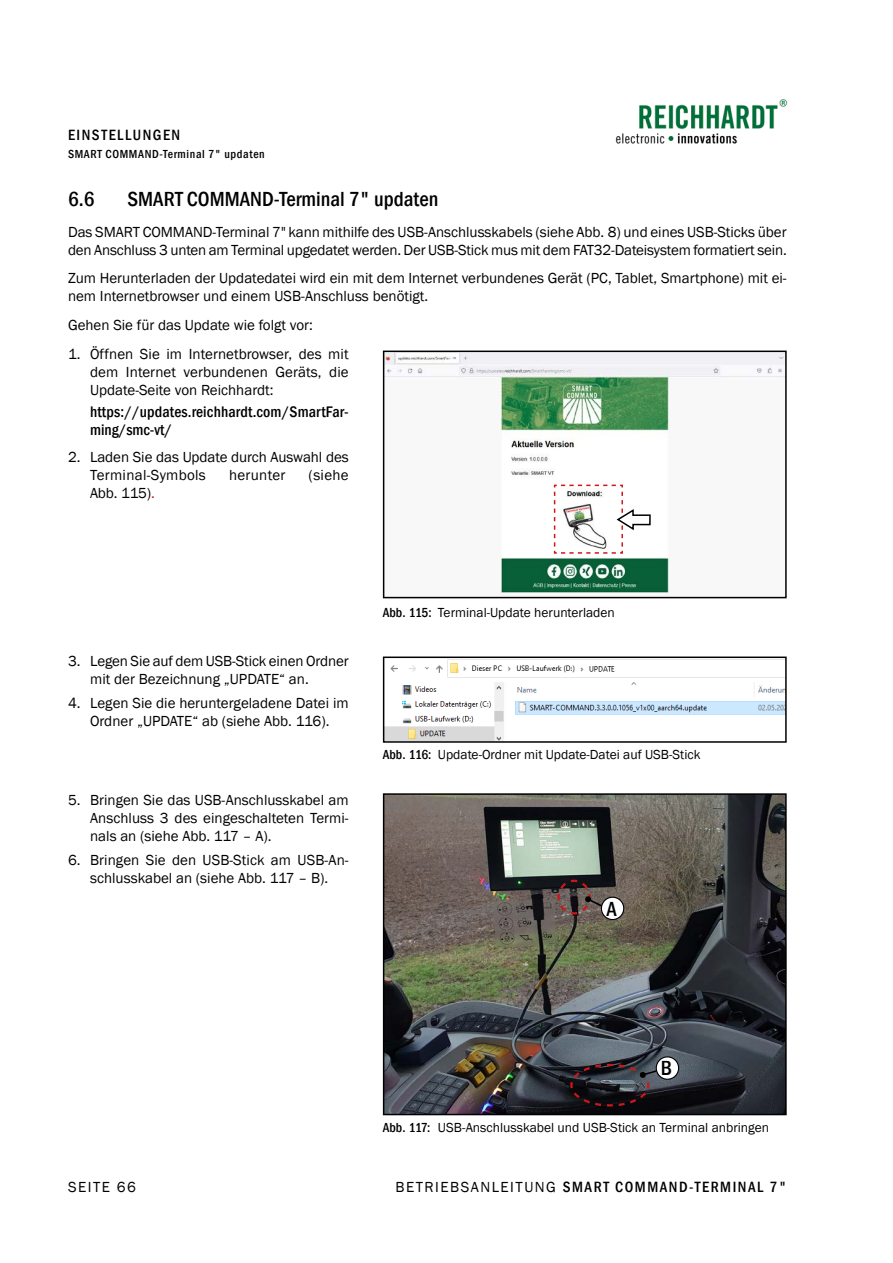
<style>
.page{position:relative;width:893px;height:1263px;background:#fff}
.page>*{position:absolute;margin:0;border:0;box-sizing:border-box;transform-origin:0 0}
.t1{font:500 condensed 21px "Franklin Gothic";color:#000}
.t2{font:500 condensed 15.75px/18px "Franklin Gothic";letter-spacing:.01em;color:#000}
.t3{font:500 condensed 15.3px "Franklin Gothic";letter-spacing:.1em;color:#000}
.t4{font:15px/18px "Franklin Gothic";color:#000}
.t5{font:15px "Franklin Gothic";letter-spacing:.02em;color:#000}
.t6{font:13.5px "Franklin Gothic";color:#000}
.t7{font:500 condensed 12px "Franklin Gothic";letter-spacing:.05em;color:#000}
.s1{color:#cd1719}
.s2{font-weight:500;font-stretch:condensed}
</style>
<div class="page">
<img style="left:615px;top:99px;width:173px;height:45px">
<img style="left:386px;top:354px;width:398px;height:241px">
<div style="left:383px;top:351px;width:404px;height:247px;border:2px solid #000"></div>
<svg style="left:553px;top:484px;width:98px;height:70px"></svg>
<img style="left:386px;top:659px;width:398px;height:81px">
<div style="left:383px;top:656px;width:404px;height:87px;border:2px solid #000"></div>
<img style="left:386px;top:796px;width:398px;height:316px">
<div style="left:383px;top:793px;width:404px;height:322px;border:2px solid #000"></div>
<svg style="left:556px;top:878px;width:55px;height:37px;background:#4f403f"></svg>
<div style="left:601px;top:897px;width:23px;height:22px;background:#fff;border-radius:50%"></div>
<div style="left:601px;top:897px;width:23px;height:23px;border:1px solid #000;border-radius:50%"></div>
<svg style="left:569px;top:1063px;width:98px;height:45px;background:#2e292f"></svg>
<div style="left:656px;top:1057px;width:23px;height:22px;background:#fff;border-radius:50%"></div>
<div style="left:656px;top:1056px;width:23px;height:24px;border:1px solid #000;border-radius:50%"></div>
<p class="t3" style="left:68px;top:125px;width:9px">Einst</p>
<p class="t3" style="left:109px;top:125px;width:71px">ellungen</p>
<p class="t7" style="left:68px;top:146px;width:198px">SMART COMMAND-Terminal 7" updaten</p>
<h1 class="t1" style="left:68px;top:185px;width:28px">6.6</h1>
<h1 class="t1" style="left:128px;top:185px;width:312px">SMART COMMAND-Terminal 7" updaten</h1>
<p class="t4" style="left:68px;top:223px;width:720px">Das SMART COMMAND-Terminal 7" kann mithilfe des USB-Anschlusskabels (siehe Abb. 8) und eines USB-Sticks über den Anschluss 3 unten am Terminal upgedatet werden. Der USB-Stick mus mit dem FAT32-Dateisystem formatiert sein.</p>
<p class="t4" style="left:68px;top:270px;width:720px">Zum Herunterladen der Updatedatei wird ein mit dem Internet verbundenes Gerät (PC, Tablet, Smartphone) mit ei&shy;nem Internetbrowser und einem USB-Anschluss benötigt.</p>
<p class="t4" style="left:68px;top:316px;width:246px">Gehen Sie für das Update wie folgt vor:</p>
<p class="t4" style="left:90px;top:345px;width:260px;text-align:justify;text-indent:-22px">1. Öffnen Sie im Internetbrowser, des mit dem Internet verbundenen Geräts, die Update-Seite von Reichhardt:</p>
<p class="t2" style="left:90px;top:403px;width:260px">https://updates.reichhardt.com/SmartFar&shy;ming/smc-vt/</p>
<p class="t4" style="left:90px;top:448px;width:260px;text-indent:-22px">2. Laden Sie das Update durch Auswahl des<br>Terminal-Symbols</p>
<p class="t5" style="left:229px;top:465px;width:58px">herunter</p>
<p class="t4" style="left:309px;top:466px;width:42px">(siehe</p>
<p class="t4" style="left:90px;top:484px;width:66px">Abb. 115)<span class="s1">.</span></p>
<p class="t4" style="left:90px;top:652px;width:260px;text-indent:-22px">3. Legen Sie auf dem USB-Stick einen Ordner mit der Bezeichnung „UPDATE“ an.</p>
<p class="t4" style="left:68px;top:695px;width:282px;text-align:center">4. Legen Sie die heruntergeladene Datei im<br>Ordner „UPDATE“ ab (siehe Abb. 116).</p>
<p class="t4" style="left:90px;top:791px;width:260px;text-align:justify;text-indent:-22px">5. Bringen Sie das USB-Anschlusskabel am Anschluss 3 des eingeschalteten Termi&shy;nals an (siehe Abb. 117 – A).</p>
<p class="t4" style="left:68px;top:851px;width:282px;text-align:center">6. Bringen Sie den USB-Stick am USB-An&shy;schlusskabel an (siehe Abb. 117 – B).</p>
<p class="t6" style="left:383px;top:604px;width:234px"><span class="s2">Abb. 115:</span> Terminal-Update herunterladen</p>
<p class="t6" style="left:383px;top:746px;width:319px"><span class="s2">Abb. 116:</span> Update-Ordner mit Update-Datei auf USB-Stick</p>
<h1 class="t1" style="left:606px;top:895px;width:12px">A</h1>
<h1 class="t1" style="left:661px;top:1054px;width:13px">B</h1>
<p class="t6" style="left:383px;top:1119px;width:388px"><span class="s2">Abb. 117:</span> USB-Anschlusskabel und USB-Stick an Terminal anbringen</p>
<p class="t4" style="left:68px;top:1178px;width:69px">SEITE 66</p>
<p class="t4" style="left:395px;top:1178px;width:21px">Betriebsanleitung</p>
<p class="t3" style="left:563px;top:1177px;width:158px">SMART COMMAND-Termina</p>
<p class="t3" style="left:757px;top:1177px;width:31px">l 7"</p>
</div>
